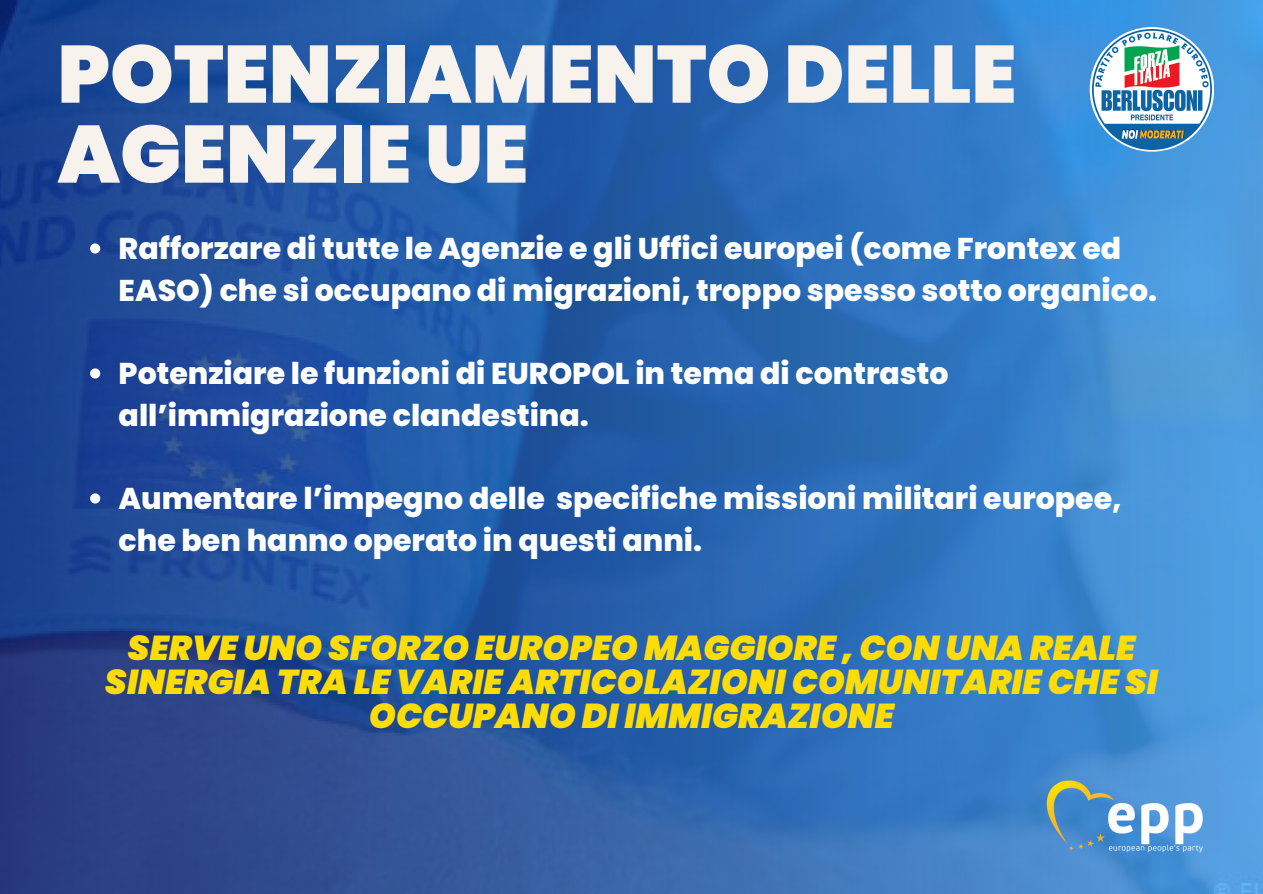
<style>
.page{position:relative;width:1263px;height:894px;background:#fff}
.page>*{position:absolute;margin:0;border:0;box-sizing:border-box;transform-origin:0 0}
.t1{font:900 81px/79.8px "Poppins";color:#f8f2ed}
.t2{font:italic 900 34.5px/33.8px "Poppins";color:#fedc08;text-align:center}
.t3{font:800 30px/41.7px "Poppins";color:#fff}
</style>
<div class="page">
<img style="left:0;top:0;width:1263px;height:893px">
<img style="left:1031px;top:767px;width:188px;height:97px">
<svg style="left:90px;top:243px;width:10px;height:10px"></svg>
<svg style="left:90px;top:368px;width:10px;height:10px"></svg>
<svg style="left:90px;top:493px;width:10px;height:10px"></svg>
<img style="left:1092px;top:30px;width:120px;height:119px">
<p class="t1" style="left:57px;top:34px;width:960px">POTENZIAMENTO DELLE<br>AGENZIE UE</p>
<p class="t3" style="left:119px;top:228px;width:1040px">Rafforzare di tutte le Agenzie e gli Uffici europei (come Frontex ed<br>EASO) che si occupano di migrazioni, troppo spesso sotto organico.</p>
<p class="t3" style="left:119px;top:353px;width:831px">Potenziare le funzioni di EUROPOL in tema di contrasto all’immigrazione clandestina.</p>
<p class="t3" style="left:119px;top:477px;width:1004px">Aumentare l’impegno delle specifiche missioni militari europee, che ben hanno operato in questi anni.</p>
<p class="t2" style="left:105px;top:631px;width:1054px">SERVE UNO SFORZO EUROPEO MAGGIORE , CON UNA REALE<br>SINERGIA TRA LE VARIE ARTICOLAZIONI COMUNITARIE CHE SI<br>OCCUPANO DI IMMIGRAZIONE</p>
</div>
